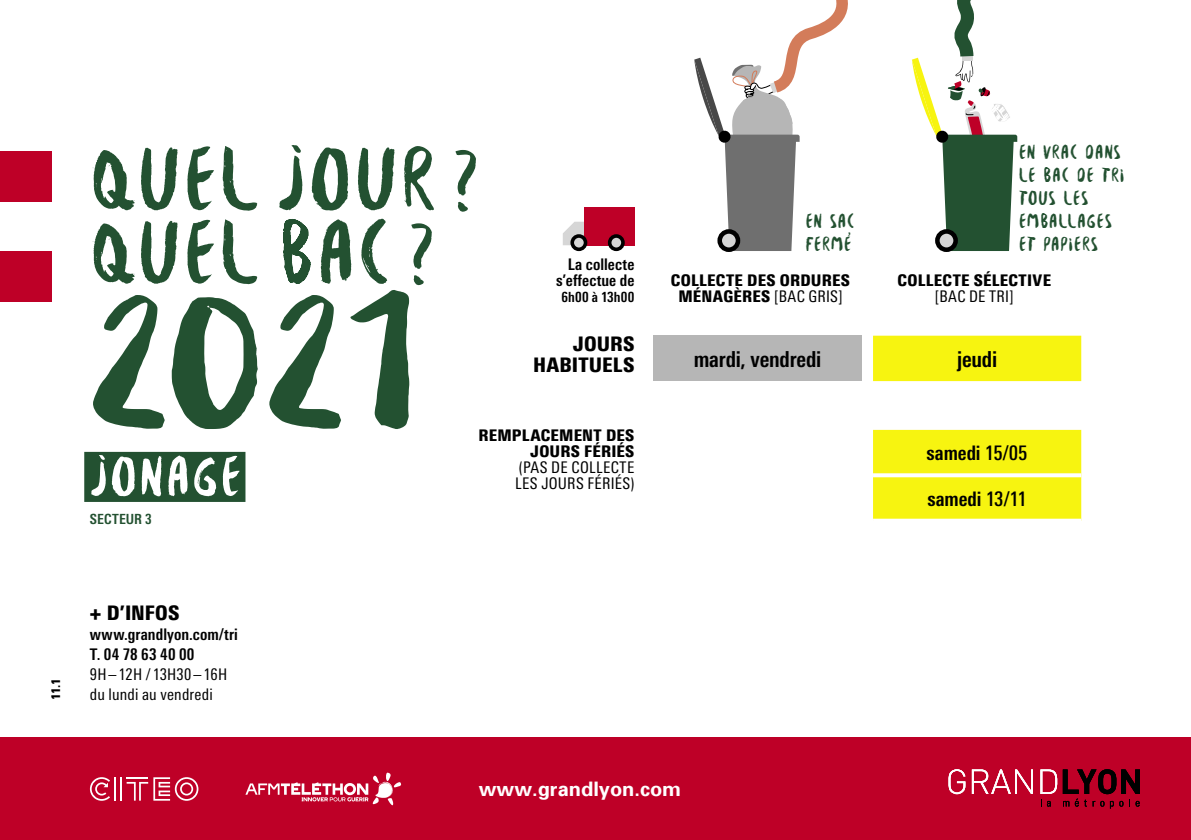
<style>
.page{position:relative;width:1191px;height:840px;background:#fff}
.page>*{position:absolute;margin:0;border:0;box-sizing:border-box;transform-origin:0 0}
.t1{font:207.6px "Besom";color:#235131}
.t2{font:95.2px/73.4px "Besom";letter-spacing:.02em;color:#235131}
.t3{font:60px "Besom";letter-spacing:.025em;color:#fff}
.t4{font:22px "LT Univers Bold Con";letter-spacing:-.01em;color:#000}
.t5{font:21.4px/23.2px "Besom";letter-spacing:.02em;color:#235131}
.t6{font:20px/21px "LT Univers Black Con";letter-spacing:.005em;color:#000;text-align:right}
.t7{font:20px "LT Univers Bold Con";letter-spacing:-.005em;color:#000}
.t8{font:700 20px "Univers 65";color:#fff}
.t9{font:16px/16px "LT Univers Black Con";letter-spacing:.01em;color:#000;text-align:right}
.t10{font:16px/16px "LT Univers Regular Con";letter-spacing:.015em;color:#000}
.t11{font:16px/20px "LT Univers Bold Con";letter-spacing:.01em;color:#000}
.t12{font:14px "LT Univers Bold Con";letter-spacing:.01em;color:#000}
.t13{font:14px "LT Univers Bold Con";letter-spacing:.01em;color:#235131}
.t14{font:12px "LT Univers Black Con";color:#000}
.s1{font-family:"LT Univers Regular Con"}
.s2{font-family:"LT Univers Medium Con"}
</style>
<div class="page">
<div style="left:717px;top:229px;width:23px;height:23px;border:5px solid #000;border-radius:50%"></div>
<svg style="left:694px;top:0;width:154px;height:251px"></svg>
<div style="left:653px;top:335px;width:208px;height:46px;background:#b6b6b6"></div>
<svg style="left:873px;top:335px;width:208px;height:183px"></svg>
<svg style="left:873px;top:473px;width:208px;height:4px"></svg>
<svg style="left:873px;top:518px;width:208px;height:1px"></svg>
<div style="left:935px;top:229px;width:23px;height:23px;border:5px solid #000;border-radius:50%"></div>
<svg style="left:912px;top:0;width:105px;height:251px"></svg>
<div style="left:84px;top:451px;width:161px;height:50px;background:#235131"></div>
<svg style="left:563px;top:221px;width:20px;height:24px"></svg>
<div style="left:583px;top:207px;width:51px;height:38px;background:#be0027"></div>
<div style="left:609px;top:236px;width:14px;height:13px;background:#d6d6d6;border-radius:50%"></div>
<div style="left:608px;top:234px;width:17px;height:17px;border:4px solid #000;border-radius:50%"></div>
<div style="left:572px;top:236px;width:13px;height:13px;background:#d6d6d6;border-radius:50%"></div>
<div style="left:570px;top:234px;width:17px;height:17px;border:4px solid #000;border-radius:50%"></div>
<div style="left:0;top:737px;width:1191px;height:102px;background:#be0027"></div>
<svg style="left:948px;top:769px;width:17px;height:24px"></svg>
<svg style="left:972px;top:769px;width:61px;height:24px"></svg>
<svg style="left:1040px;top:769px;width:100px;height:39px"></svg>
<div style="left:0;top:151px;width:51px;height:50px;background:#be0027"></div>
<div style="left:0;top:251px;width:51px;height:50px;background:#be0027"></div>
<svg style="left:120px;top:777px;width:1px;height:23px"></svg>
<hr style="left:114px;top:776px;width:2px;height:24px;background:#fff">
<svg style="left:127px;top:777px;width:71px;height:23px"></svg>
<svg style="left:90px;top:777px;width:20px;height:23px"></svg>
<svg style="left:245px;top:772px;width:157px;height:34px"></svg>
<h2 class="t2" style="left:90px;top:141px;width:388px">QUEL JOUR ?<br>QUEL BAC ?</h2>
<h1 class="t1" style="left:90px;top:208px;width:326px">2021</h1>
<h3 class="t3" style="left:90px;top:432px;width:153px">JONAGE</h3>
<p class="t13" style="left:90px;top:510px;width:63px">SECTEUR 3</p>
<p class="t11" style="left:556px;top:256px;width:80px;line-height:16px;text-align:right">La collecte s’effectue de</p>
<p class="t12" style="left:561px;top:288px;width:74px">6h00 à 13h00</p>
<p class="t6" style="left:533px;top:332px;width:103px">JOURS<br>HABITUELS</p>
<p class="t9" style="left:478px;top:427px;width:157px">REMPLACEMENT DES<br>JOURS FÉRIÉS</p>
<p class="t10" style="left:515px;top:459px;width:121px">(PAS DE COLLECTE<br>LES JOURS FÉRIÉS)</p>
<p class="t6" style="left:90px;top:601px;width:91px">+ D’INFOS</p>
<p class="t11" style="left:90px;top:623px;width:149px">www.grandlyon.com/tri<br>T. 04 78 63 40 00</p>
<p class="t10" style="left:90px;top:665px;width:139px">9H–12H /13H30–16H</p>
<p class="t14" style="left:48px;top:699px;width:23px;rotate:-90deg">11.1</p>
<p class="t10" style="left:90px;top:685px;width:124px">du lundi au vendredi</p>
<h3 class="t5" style="left:805px;top:209px;width:51px">EN SAC<br>FERMÉ</h3>
<h3 class="t5" style="left:1018px;top:139px;width:107px">EN VRAC DANS<br>LE BAC DE TRI<br>TOUS LES<br>EMBALLAGES<br>ET PAPIERS</h3>
<p class="t9" style="left:671px;top:272px;width:181px;text-align:center">COLLECTE DES ORDURES<br>MÉNAGÈRES <span class="s1">[BAC GRIS]</span></p>
<p class="t9" style="left:897px;top:272px;width:155px">COLLECTE SÉLECTIVE</p>
<p class="t10" style="left:935px;top:288px;width:80px">[BAC DE TRI]</p>
<h3 class="t4" style="left:693px;top:345px;width:129px">mardi, vendredi</h3>
<h3 class="t4" style="left:957px;top:345px;width:42px">jeudi</h3>
<p class="t7" style="left:926px;top:441px;width:103px">samedi <span class="s2">15/05</span></p>
<p class="t7" style="left:927px;top:486px;width:101px">samedi <span class="s2">13/11</span></p>
<p class="t8" style="left:479px;top:775px;width:204px">www.grandlyon.com</p>
</div>
